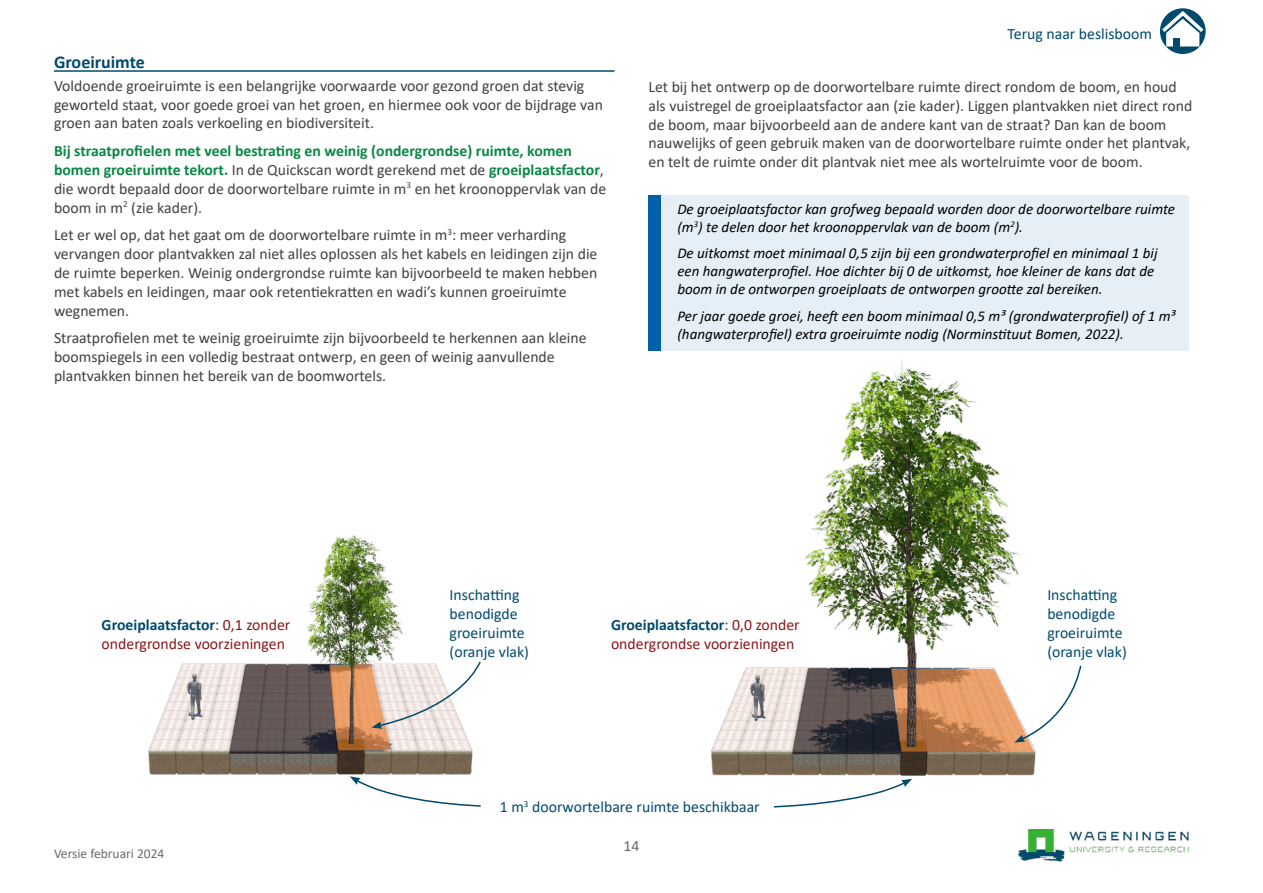
<style>
.page{position:relative;width:1263px;height:893px;background:#fff}
.page>*{position:absolute;margin:0;border:0;box-sizing:border-box;transform-origin:0 0}
.t1{font:700 18px "Calibri";color:#004a6d}
.t2{font:15.75px/18.9px "Calibri";color:#414042}
.t3{font:15.75px/18.9px "Calibri";color:#004a6d}
.t4{font:15.75px/18.9px "Calibri";color:#89181a}
.t5{font:15.75px "Calibri";color:#696a6a}
.t6{font:italic 15px/18px "Calibri";color:#000}
.t7{font:13.5px "Calibri";color:#696a6a}
.s1{font-weight:700;color:#098843}
.s2{font-weight:700;font-size:17.25px;color:#fff}
.s3{font-weight:700;color:#004a6d}
.s4{color:#004a6d}
</style>
<div class="page">
<img style="left:1017px;top:829px;width:172px;height:33px">
<img style="left:711px;top:660px;width:325px;height:116px">
<img style="left:805px;top:361px;width:216px;height:299px">
<hr style="left:54px;top:70px;width:560px;height:2px;background:#004a6d">
<div style="left:660px;top:196px;width:529px;height:155px;background:#e6eff6"></div>
<div style="left:648px;top:196px;width:13px;height:155px;background:#005fa9"></div>
<img style="left:148px;top:663px;width:325px;height:112px">
<svg style="left:891px;top:664px;width:191px;height:88px"></svg>
<svg style="left:773px;top:779px;width:139px;height:29px"></svg>
<svg style="left:350px;top:776px;width:131px;height:31px"></svg>
<svg style="left:329px;top:661px;width:152px;height:89px"></svg>
<img style="left:307px;top:535px;width:120px;height:128px">
<div style="left:1160px;top:8px;width:46px;height:46px;background:#004a6d;border-radius:50%"></div>
<svg style="left:1160px;top:8px;width:46px;height:39px"></svg>
<div style="left:1174px;top:38px;width:6px;height:9px;background:#004a6d"></div>
<p class="t1" style="left:54px;top:49px;width:92px">Groeiruimte</p>
<p class="t2" style="left:54px;top:76px;width:550px">Voldoende groeiruimte is een belangrijke voorwaarde voor gezond groen dat stevig geworteld staat, voor goede groei van het groen, en hiermee ook voor de bijdrage van groen aan baten zoals verkoeling en biodiversiteit.</p>
<p class="t2" style="left:54px;top:141px;width:554px"><span class="s1">Bij straatprofielen met veel bestrating en weinig (ondergrondse) ruimte, komen bomen groeiruimte tekort.</span> In de Quickscan wordt gerekend met de <span class="s1">groeiplaatsfactor</span>, die wordt bepaald door de doorwortelbare ruimte in m<sup>3</sup> en het kroonoppervlak van de boom in m<sup>2</sup> (zie kader).</p>
<p class="t2" style="left:54px;top:225px;width:545px">Let er wel op, dat het gaat om de doorwortelbare ruimte in m<sup>3</sup>: meer verharding vervangen door plantvakken zal niet alles oplossen als het kabels en leidingen zijn die de ruimte beperken. Weinig ondergrondse ruimte kan bijvoorbeeld te maken hebben met kabels en leidingen, maar ook retentiekratten en wadi’s kunnen groeiruimte wegnemen.</p>
<p class="t2" style="left:54px;top:328px;width:534px">Straatprofielen met te weinig groeiruimte zijn bijvoorbeeld te herkennen aan kleine boomspiegels in een volledig bestraat ontwerp, en geen of weinig aanvullende plantvakken binnen het bereik van de boomwortels.</p>
<p class="t3" style="left:1008px;top:24px;width:187px">Terug naar beslisboom <span class="s2">p. 6</span></p>
<p class="t2" style="left:648px;top:77px;width:545px">Let bij het ontwerp op de doorwortelbare ruimte direct rondom de boom, en houd als vuistregel de groeiplaatsfactor aan (zie kader). Liggen plantvakken niet direct rond de boom, maar bijvoorbeeld aan de andere kant van de straat? Dan kan de boom nauwelijks of geen gebruik maken van de doorwortelbare ruimte onder het plantvak, en telt de ruimte onder dit plantvak niet mee als wortelruimte voor de boom.</p>
<p class="t6" style="left:677px;top:199px;width:499px">De groeiplaatsfactor kan grofweg bepaald worden door de doorwortelbare ruimte (m<sup>3</sup>) te delen door het kroonoppervlak van de boom (m<sup>2</sup>).</p>
<p class="t6" style="left:677px;top:243px;width:482px">De uitkomst moet minimaal 0,5 zijn bij een grondwaterprofiel en minimaal 1 bij een hangwaterprofiel. Hoe dichter bij 0 de uitkomst, hoe kleiner de kans dat de boom in de ontworpen groeiplaats de ontworpen grootte zal bereiken.</p>
<p class="t6" style="left:677px;top:306px;width:500px">Per jaar goede groei, heeft een boom minimaal 0,5 m³ (grondwaterprofiel) of 1 m³ (hangwaterprofiel) extra groeiruimte nodig (Norminstituut Bomen, 2022).</p>
<p class="t3" style="left:450px;top:585px;width:81px">Inschatting benodigde groeiruimte (oranje vlak)</p>
<p class="t4" style="left:102px;top:615px;width:190px"><span class="s3">Groeiplaatsfactor</span><span class="s4">:</span> 0,1 zonder ondergrondse voorzieningen</p>
<p class="t4" style="left:611px;top:615px;width:190px"><span class="s3">Groeiplaatsfactor</span><span class="s4">:</span> 0,0 zonder ondergrondse voorzieningen</p>
<p class="t7" style="left:54px;top:844px;width:112px">Versie februari 2024</p>
<p class="t3" style="left:500px;top:797px;width:261px">1 m<sup>3</sup> doorwortelbare ruimte beschikbaar</p>
<p class="t5" style="left:623px;top:835px;width:17px">14</p>
<p class="t3" style="left:1047px;top:585px;width:81px">Inschatting benodigde groeiruimte (oranje vlak)</p>
</div>
